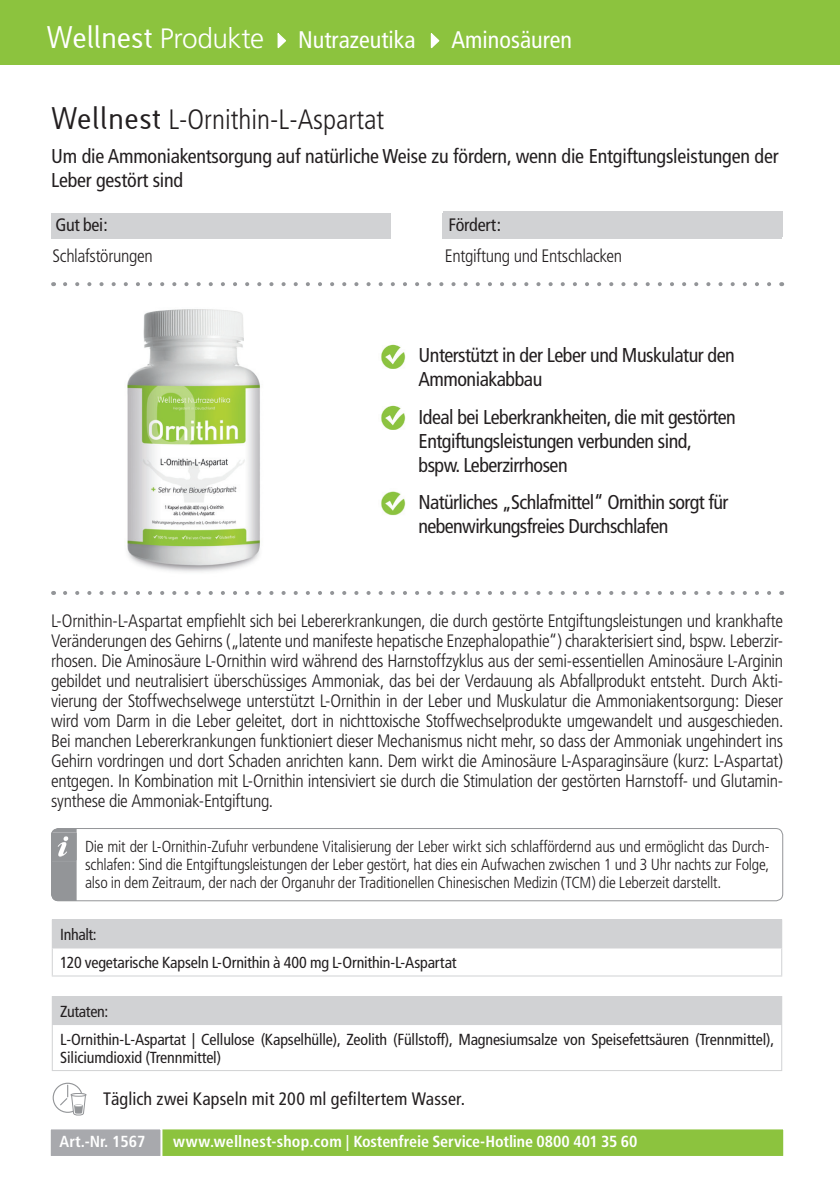
<style>
.page{position:relative;width:840px;height:1191px;background:#fff}
.page>*{position:absolute;margin:0;border:0;box-sizing:border-box;transform-origin:0 0}
.t1{font:300 condensed 28px "Frutiger";color:#231f20}
.t2{font:condensed 24px "Frutiger";color:#fff}
.t3{font:condensed 20px/24px "Frutiger";letter-spacing:-.025em;color:#231f20}
.t4{font:300 condensed 18px/20px "Frutiger";letter-spacing:-.02em;color:#231f20;text-align:justify}
.t5{font:condensed 18px "Frutiger";letter-spacing:.005em;color:#231f20}
.t6{font:condensed 18px "Frutiger";letter-spacing:-.015em;color:#231f20}
.t7{font:300 condensed 16px/18px "Frutiger";letter-spacing:-.015em;color:#231f20;text-align:justify}
.t8{font:condensed 16px/28px "Frutiger";letter-spacing:-.01em;color:#231f20}
.t9{font:700 condensed 16px "Frutiger";color:#fff}
.s1{font-family:"Lacuna";font-stretch:normal;font-size:28px}
.s2{font-weight:300;font-stretch:normal;font-size:28px}
.s3{font-family:"Lacuna";font-weight:400;font-stretch:normal}
</style>
<div class="page">
<div style="left:0;top:0;width:839px;height:65px;background:#8cc33e"></div>
<svg style="left:277px;top:33px;width:9px;height:15px"></svg>
<svg style="left:430px;top:33px;width:10px;height:16px"></svg>
<div style="left:159px;top:1127px;width:625px;height:31px;background:#8cc33e;border:2px solid #fff"></div>
<img style="left:127px;top:309px;width:133px;height:263px">
<svg style="left:65px;top:591px;width:706px;height:4px"></svg>
<svg style="left:65px;top:282px;width:706px;height:4px"></svg>
<img style="left:381px;top:344px;width:25px;height:25px">
<img style="left:381px;top:405px;width:25px;height:25px">
<img style="left:381px;top:491px;width:25px;height:25px">
<svg style="left:52px;top:864px;width:25px;height:37px"></svg>
<img style="left:52px;top:829px;width:25px;height:35px">
<div style="left:51px;top:828px;width:731px;height:73px;border:1px solid #939598;border-radius:7px"></div>
<svg style="left:53px;top:1083px;width:29px;height:29px"></svg>
<div style="left:53px;top:1082px;width:30px;height:30px;border:1px solid #939598;border-radius:50%"></div>
<svg style="left:59px;top:1085px;width:27px;height:31px"></svg>
<div style="left:49px;top:1127px;width:113px;height:31px;background:#a8a9ad;border:2px solid #fff"></div>
<div style="left:52px;top:920px;width:729px;height:28px;background:#d1d2d4"></div>
<hr style="left:52px;top:975px;width:729px;height:1px;background:#d1d2d4">
<hr style="left:52px;top:919px;width:729px;height:1px;background:#d1d2d4">
<svg style="left:52px;top:948px;width:1px;height:27px"></svg>
<div style="left:52px;top:996px;width:729px;height:28px;background:#d1d2d4"></div>
<hr style="left:52px;top:1025px;width:1px;height:45px;background:#d1d2d4">
<hr style="left:780px;top:1025px;width:1px;height:45px;background:#d1d2d4">
<hr style="left:52px;top:1070px;width:729px;height:1px;background:#d1d2d4">
<hr style="left:52px;top:1024px;width:729px;height:1px;background:#d1d2d4">
<div style="left:442px;top:213px;width:339px;height:25px;background:#d1d2d4"></div>
<div style="left:51px;top:213px;width:339px;height:25px;background:#d1d2d4"></div>
<div style="left:443px;top:211px;width:339px;height:26px;background:#d1d2d4"></div>
<h2 class="t2" style="left:46px;top:26px;width:370px"><span class="s1">Wellnest</span> <span class="s2">Produkte</span> Nutrazeutika</h2>
<h2 class="t2" style="left:451px;top:26px;width:122px">Aminosäuren</h2>
<h1 class="t1" style="left:51px;top:104px;width:334px"><span class="s3">Wellnest</span> L-Ornithin-L-Aspartat</h1>
<p class="t3" style="left:51px;top:144px;width:728px">Um die Ammoniakentsorgung auf natürliche Weise zu fördern, wenn die Entgiftungsleistungen der<br>Leber gestört sind</p>
<p class="t5" style="left:55px;top:214px;width:54px">Gut bei:</p>
<p class="t6" style="left:448px;top:214px;width:54px">Fördert:</p>
<p class="t4" style="left:52px;top:246px;width:102px">Schlafstörungen</p>
<p class="t4" style="left:444px;top:246px;width:179px">Entgiftung und Entschlacken</p>
<p class="t3" style="left:418px;top:343px;width:317px">Unterstützt in der Leber und Muskulatur den<br>Ammoniakabbau</p>
<p class="t3" style="left:418px;top:405px;width:319px">Ideal bei Leberkrankheiten, die mit gestörten<br>Entgiftungsleistungen verbunden sind, bspw. Leberzirrhosen</p>
<p class="t3" style="left:418px;top:490px;width:311px">Natürliches „Schlafmittel“ Ornithin sorgt für nebenwirkungsfreies Durchschlafen</p>
<p class="t4" style="left:51px;top:611px;width:733px">L-Ornithin-L-Aspartat empfiehlt sich bei Lebererkrankungen, die durch gestörte Entgiftungsleistungen und krankhafte Veränderungen des Gehirns („latente und manifeste hepatische Enzephalopathie“) charakterisiert sind, bspw. Leberzir&shy;rhosen. Die Aminosäure L-Ornithin wird während des Harnstoffzyklus aus der semi-essentiellen Aminosäure L-Arginin gebildet und neutralisiert überschüssiges Ammoniak, das bei der Verdauung als Abfallprodukt entsteht. Durch Akti&shy;vierung der Stoffwechselwege unterstützt L-Ornithin in der Leber und Muskulatur die Ammoniakentsorgung: Dieser wird vom Darm in die Leber geleitet, dort in nichttoxische Stoffwechselprodukte umgewandelt und ausgeschieden.<br>Bei manchen Lebererkrankungen funktioniert dieser Mechanismus nicht mehr, so dass der Ammoniak ungehindert ins Gehirn vordringen und dort Schaden anrichten kann. Dem wirkt die Aminosäure L-Asparaginsäure (kurz: L-Aspartat) entgegen. In Kombination mit L-Ornithin intensiviert sie durch die Stimulation der gestörten Harnstoff- und Glutamin&shy;synthese die Ammoniak-Entgiftung.</p>
<p class="t7" style="left:85px;top:837px;width:685px">Die mit der L-Ornithin-Zufuhr verbundene Vitalisierung der Leber wirkt sich schlaffördernd aus und ermöglicht das Durch&shy;schlafen: Sind die Entgiftungsleistungen der Leber gestört, hat dies ein Aufwachen zwischen 1 und 3 Uhr nachts zur Folge, also in dem Zeitraum, der nach der Organuhr der Traditionellen Chinesischen Medizin (TCM) die Leberzeit darstellt.</p>
<p class="t8" style="left:60px;top:920px;width:397px">Inhalt:<br>120 vegetarische Kapseln L-Ornithin à 400 mg L-Ornithin-L-Aspartat</p>
<p class="t8" style="left:60px;top:997px;width:715px">Zutaten:<br>L-Ornithin-L-Aspartat | Cellulose (Kapselhülle), Zeolith (Füllstoff), Magnesiumsalze von Speisefettsäuren (Trennmittel),</p>
<p class="t8" style="left:60px;top:1043px;width:162px">Siliciumdioxid (Trennmittel)</p>
<p class="t5" style="left:103px;top:1088px;width:363px">Täglich zwei Kapseln mit 200 ml gefiltertem Wasser.</p>
<p class="t9" style="left:60px;top:1132px;width:87px">Art.-Nr. 1567</p>
<p class="t9" style="left:173px;top:1132px;width:465px">www.wellnest-shop.com | Kostenfreie Service-Hotline 0800 401 35 60</p>
</div>
